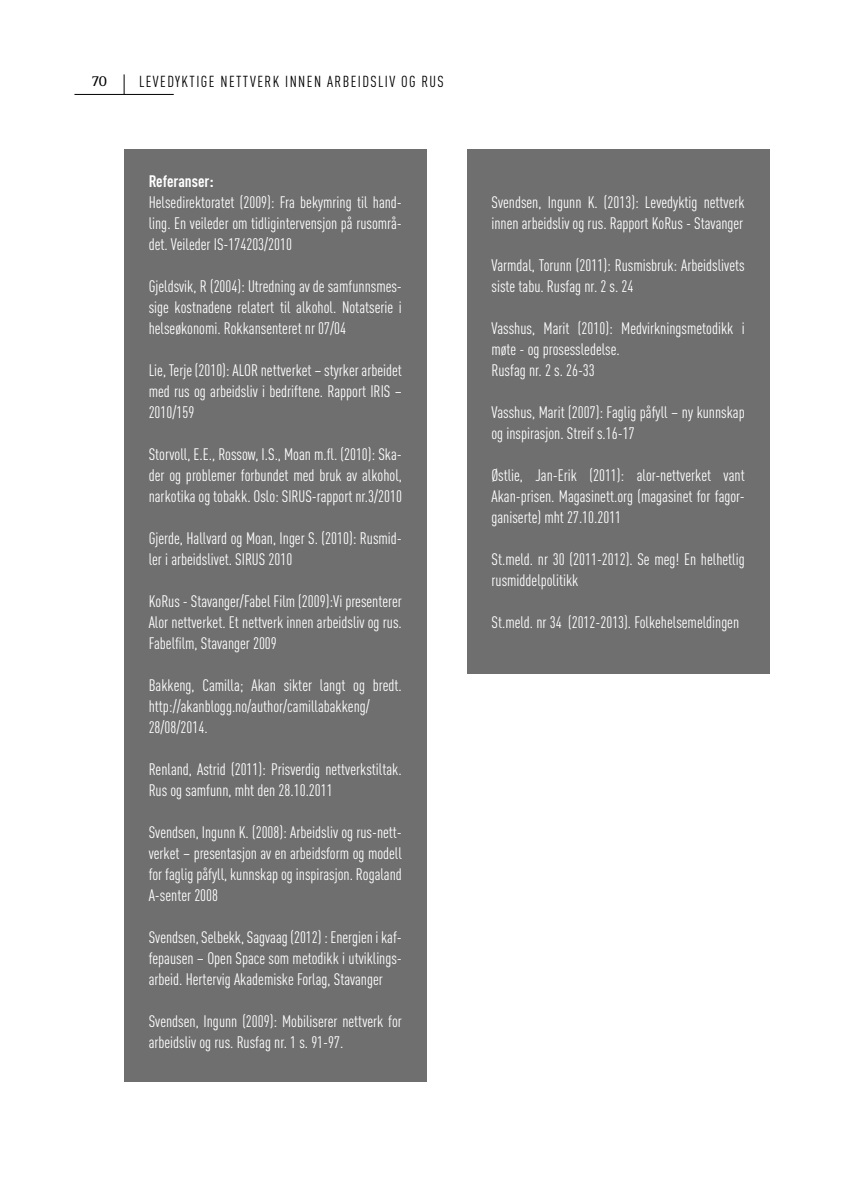
<style>
.page{position:relative;width:844px;height:1191px;background:#fff}
.page>*{position:absolute;margin:0;border:0;box-sizing:border-box;transform-origin:0 0}
.t1{font:16.45px/21px "DIN Cond";color:#fff}
.t2{font:700 16.45px "DIN Cond";color:#fff}
.t3{font:15.75px "DIN Cond";letter-spacing:.09em;color:#000}
.t4{font:15.75px "Rotis Serif";color:#000}
</style>
<div class="page">
<div style="left:124px;top:149px;width:302px;height:932px;background:#706f6f"></div>
<div style="left:466px;top:149px;width:303px;height:524px;background:#706f6f"></div>
<hr style="left:74px;top:94px;width:100px;height:1px;background:#000">
<svg style="left:124px;top:74px;width:1px;height:20px"></svg>
<p class="t4" style="left:91px;top:71px;width:17px">70</p>
<p class="t3" style="left:139px;top:72px;width:306px">LEVEDYKTIGE NETTVERK INNEN ARBEIDSLIV OG RUS</p>
<p class="t2" style="left:149px;top:171px;width:66px">Referanser:</p>
<p class="t1" style="left:149px;top:191px;width:254px;text-align:justify">Helsedirektoratet (2009): Fra bekymring til hand&shy;ling. En veileder om tidligintervensjon på rusområ&shy;det. Veileder IS-174203/2010</p>
<p class="t1" style="left:149px;top:275px;width:254px;text-align:justify">Gjeldsvik, R (2004): Utredning av de samfunnsmes&shy;sige kostnadene relatert til alkohol. Notatserie i helseøkonomi. Rokkansenteret nr 07/04</p>
<p class="t1" style="left:149px;top:359px;width:255px;text-align:justify">Lie, Terje (2010): ALOR nettverket – styrker arbeidet med rus og arbeidsliv i bedriftene. Rapport IRIS – 2010/159</p>
<p class="t1" style="left:149px;top:443px;width:255px;text-align:justify">Storvoll, E.E., Rossow, I.S., Moan m.fl. (2010): Ska&shy;der og problemer forbundet med bruk av alkohol, narkotika og tobakk. Oslo: SIRUS-rapport nr.3/2010</p>
<p class="t1" style="left:149px;top:527px;width:254px">Gjerde, Hallvard og Moan, Inger S. (2010): Rusmid&shy;ler i arbeidslivet. SIRUS 2010</p>
<p class="t1" style="left:149px;top:590px;width:255px;text-align:justify">KoRus - Stavanger/Fabel Film (2009):Vi presenterer Alor nettverket. Et nettverk innen arbeidsliv og rus.<br>Fabelfilm, Stavanger 2009</p>
<p class="t1" style="left:149px;top:674px;width:254px">Bakkeng, Camilla; Akan sikter langt og bredt. http://akanblogg.no/author/camillabakkeng/<br>28/08/2014.</p>
<p class="t1" style="left:149px;top:758px;width:254px">Renland, Astrid (2011): Prisverdig nettverkstiltak.<br>Rus og samfunn, mht den 28.10.2011</p>
<p class="t1" style="left:149px;top:821px;width:255px;text-align:justify">Svendsen, Ingunn K. (2008): Arbeidsliv og rus-nett&shy;verket – presentasjon av en arbeidsform og modell for faglig påfyll, kunnskap og inspirasjon. Rogaland A-senter 2008</p>
<p class="t1" style="left:149px;top:926px;width:254px;text-align:justify">Svendsen, Selbekk, Sagvaag (2012) : Energien i kaf&shy;fepausen – Open Space som metodikk i utviklings&shy;arbeid. Hertervig Akademiske Forlag, Stavanger</p>
<p class="t1" style="left:149px;top:1010px;width:254px">Svendsen, Ingunn (2009): Mobiliserer nettverk for arbeidsliv og rus. Rusfag nr. 1 s. 91-97.</p>
<p class="t1" style="left:491px;top:191px;width:254px">Svendsen, Ingunn K. (2013): Levedyktig nettverk innen arbeidsliv og rus. Rapport KoRus - Stavanger</p>
<p class="t1" style="left:491px;top:254px;width:255px">Varmdal, Torunn (2011): Rusmisbruk: Arbeidslivets siste tabu. Rusfag nr. 2 s. 24</p>
<p class="t1" style="left:491px;top:317px;width:255px">Vasshus, Marit (2010): Medvirkningsmetodikk i møte - og prosessledelse.<br>Rusfag nr. 2 s. 26-33</p>
<p class="t1" style="left:491px;top:401px;width:255px">Vasshus, Marit (2007): Faglig påfyll – ny kunnskap og inspirasjon. Streif s.16-17</p>
<p class="t1" style="left:491px;top:464px;width:255px;text-align:justify">Østlie, Jan-Erik (2011): alor-nettverket vant Akan-prisen. Magasinett.org (magasinet for fagor&shy;ganiserte) mht 27.10.2011</p>
<p class="t1" style="left:491px;top:548px;width:255px">St.meld. nr 30 (2011-2012). Se meg! En helhetlig rusmiddelpolitikk</p>
<p class="t1" style="left:491px;top:611px;width:249px">St.meld. nr 34 (2012-2013). Folkehelsemeldingen</p>
</div>
